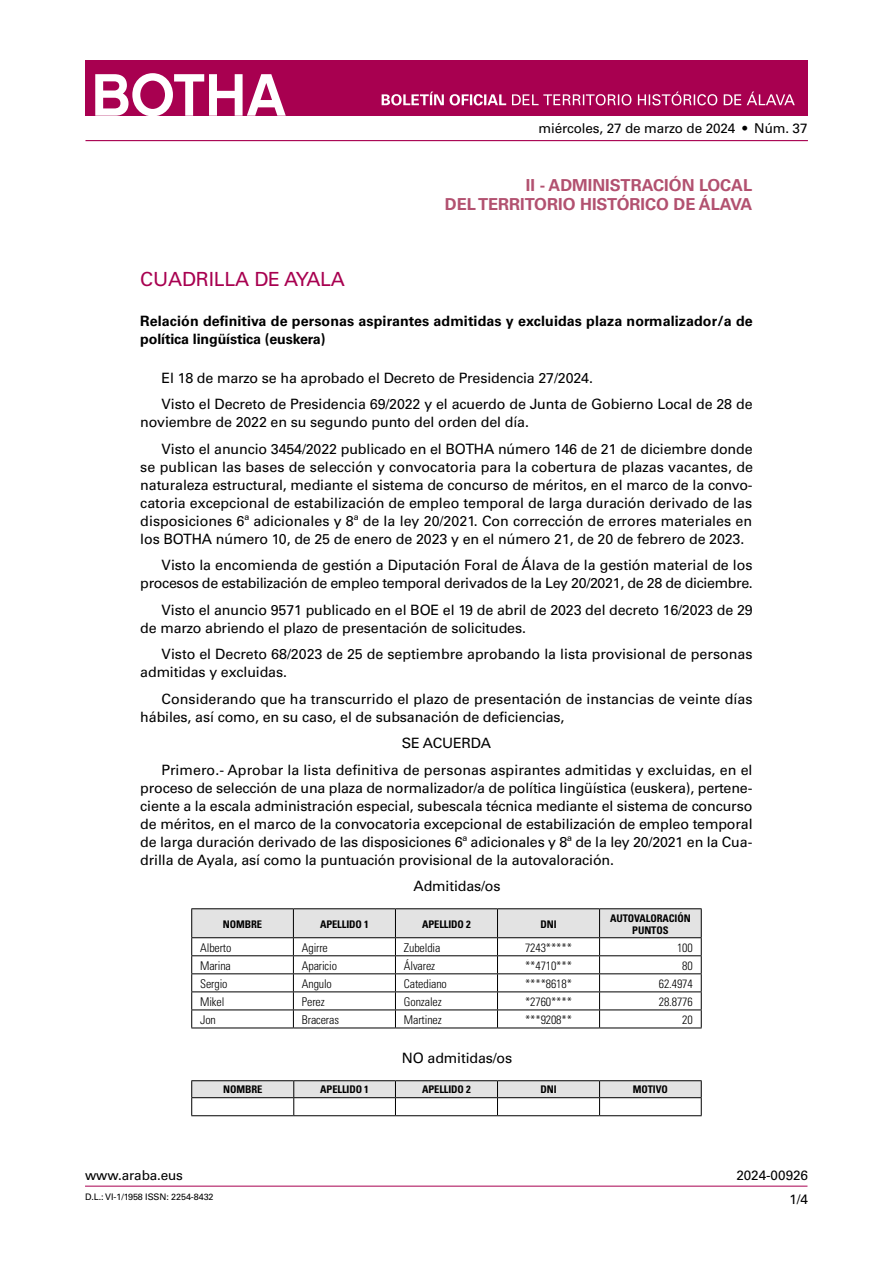
<style>
.page{position:relative;width:893px;height:1263px;background:#fff}
.page>*{position:absolute;margin:0;border:0;box-sizing:border-box;transform-origin:0 0}
._1_1_ANUNCIANTE_un_n{font:19.5px "Univers LT Std";letter-spacing:-.01em;color:#a80050}
._0_SECCION_II{font:700 16.5px/19.8px "Univers LT Std";color:#b25170;text-align:right}
._4_2_ROMAN_CENTRADO{font:14.25px/18px "Univers LT Std";letter-spacing:-.01em;color:#000}
._2_SUMARIO{font:700 14.25px/18px "Univers LT Std";letter-spacing:.005em;color:#000}
.t1{font:13.5px "Univers LT Std";letter-spacing:-.01em;color:#000}
.CUERPO_TABLA_8_IZDA{font:300 condensed 12px "Univers LT Std";letter-spacing:-.01em;color:#000}
.CUERPO_TABLA_8_DCHA{font:300 condensed 12px "Univers LT Std";letter-spacing:-.01em;color:#000}
.CABECERA_TABLA_7_CEN{font:700 condensed 10.5px "Univers LT Std";letter-spacing:-.01em;color:#000}
.t2{font:9px "Univers LT Std";letter-spacing:-.01em;color:#000}
</style>
<div class="page">
<hr style="left:85px;top:1186px;width:722px;height:1px;background:#a80050">
<div style="left:85px;top:60px;width:723px;height:55px;background:#a80050"></div>
<svg style="left:95px;top:73px;width:191px;height:43px"></svg>
<hr style="left:85px;top:140px;width:723px;height:1px;background:#a80050">
<svg style="left:382px;top:92px;width:413px;height:13px"></svg>
<hr style="left:191px;top:908px;width:102px;height:1px;background:#000">
<hr style="left:293px;top:908px;width:102px;height:1px;background:#000">
<hr style="left:395px;top:908px;width:102px;height:1px;background:#000">
<hr style="left:497px;top:908px;width:103px;height:1px;background:#000">
<hr style="left:600px;top:908px;width:102px;height:1px;background:#000">
<svg style="left:191px;top:909px;width:511px;height:118px"></svg>
<hr style="left:191px;top:1027px;width:102px;height:1px;background:#000">
<hr style="left:293px;top:1027px;width:102px;height:1px;background:#000">
<hr style="left:395px;top:1027px;width:102px;height:1px;background:#000">
<hr style="left:497px;top:1027px;width:103px;height:1px;background:#000">
<hr style="left:600px;top:1027px;width:102px;height:1px;background:#000">
<hr style="left:191px;top:1080px;width:103px;height:1px;background:#000">
<hr style="left:294px;top:1080px;width:101px;height:1px;background:#000">
<hr style="left:395px;top:1080px;width:102px;height:1px;background:#000">
<hr style="left:497px;top:1080px;width:103px;height:1px;background:#000">
<hr style="left:600px;top:1080px;width:102px;height:1px;background:#000">
<svg style="left:191px;top:1081px;width:511px;height:34px"></svg>
<hr style="left:191px;top:1115px;width:103px;height:1px;background:#000">
<hr style="left:294px;top:1115px;width:101px;height:1px;background:#000">
<hr style="left:395px;top:1115px;width:102px;height:1px;background:#000">
<hr style="left:497px;top:1115px;width:103px;height:1px;background:#000">
<hr style="left:600px;top:1115px;width:102px;height:1px;background:#000">
<p class="t1" style="left:538px;top:121px;width:271px">miércoles, 27 de marzo de 2024 • Núm. 37</p>
<p class="_0_SECCION_II" style="left:445px;top:175px;width:309px">II - ADMINISTRACIÓN LOCAL<br>DEL TERRITORIO HISTÓRICO DE ÁLAVA</p>
<p class="_1_1_ANUNCIANTE_un_n" style="left:140px;top:268px;width:206px">CUADRILLA DE AYALA</p>
<p class="_2_SUMARIO" style="left:140px;top:312px;width:614px">Relación definitiva de personas aspirantes admitidas y excluidas plaza normalizador/a de política lingüística (euskera)</p>
<p class="_4_2_ROMAN_CENTRADO" style="left:162px;top:369px;width:433px">El 18 de marzo se ha aprobado el Decreto de Presidencia 27/2024.</p>
<p class="_4_2_ROMAN_CENTRADO" style="left:140px;top:395px;width:614px;text-indent:21px">Visto el Decreto de Presidencia 69/2022 y el acuerdo de Junta de Gobierno Local de 28 de noviembre de 2022 en su segundo punto del orden del día.</p>
<p class="_4_2_ROMAN_CENTRADO" style="left:140px;top:440px;width:614px;text-align:justify;text-indent:21px">Visto el anuncio 3454/2022 publicado en el BOTHA número 146 de 21 de diciembre donde se publican las bases de selección y convocatoria para la cobertura de plazas vacantes, de naturaleza estructural, mediante el sistema de concurso de méritos, en el marco de la convo&shy;catoria excepcional de estabilización de empleo temporal de larga duración derivado de las disposiciones 6ª adicionales y 8ª de la ley 20/2021. Con corrección de errores materiales en los BOTHA número 10, de 25 de enero de 2023 y en el número 21, de 20 de febrero de 2023.</p>
<p class="_4_2_ROMAN_CENTRADO" style="left:140px;top:556px;width:614px;text-align:right">Visto la encomienda de gestión a Diputación Foral de Álava de la gestión material de los procesos de estabilización de empleo temporal derivados de la Ley 20/2021, de 28 de diciembre.</p>
<p class="_4_2_ROMAN_CENTRADO" style="left:140px;top:601px;width:614px;text-indent:21px">Visto el anuncio 9571 publicado en el BOE el 19 de abril de 2023 del decreto 16/2023 de 29 de marzo abriendo el plazo de presentación de solicitudes.</p>
<p class="_4_2_ROMAN_CENTRADO" style="left:140px;top:645px;width:614px;text-indent:21px">Visto el Decreto 68/2023 de 25 de septiembre aprobando la lista provisional de personas admitidas y excluidas.</p>
<p class="_4_2_ROMAN_CENTRADO" style="left:140px;top:690px;width:614px;text-indent:21px">Considerando que ha transcurrido el plazo de presentación de instancias de veinte días hábiles, así como, en su caso, el de subsanación de deficiencias,</p>
<p class="_4_2_ROMAN_CENTRADO" style="left:402px;top:734px;width:91px">SE ACUERDA</p>
<p class="_4_2_ROMAN_CENTRADO" style="left:140px;top:761px;width:614px;text-align:justify;text-indent:21px">Primero.- Aprobar la lista definitiva de personas aspirantes admitidas y excluidas, en el proceso de selección de una plaza de normalizador/a de política lingüística (euskera), pertene&shy;ciente a la escala administración especial, subescala técnica mediante el sistema de concurso de méritos, en el marco de la convocatoria excepcional de estabilización de empleo temporal de larga duración derivado de las disposiciones 6ª adicionales y 8ª de la ley 20/2021 en la Cua&shy;drilla de Ayala, así como la puntuación provisional de la autovaloración.</p>
<p class="_4_2_ROMAN_CENTRADO" style="left:414px;top:877px;width:89px">Admitidas/os</p>
<p class="CABECERA_TABLA_7_CEN" style="left:223px;top:917px;width:41px">NOMBRE</p>
<p class="CABECERA_TABLA_7_CEN" style="left:320px;top:917px;width:50px">APELLIDO 1</p>
<p class="CABECERA_TABLA_7_CEN" style="left:422px;top:917px;width:50px">APELLIDO 2</p>
<p class="CABECERA_TABLA_7_CEN" style="left:540px;top:917px;width:18px">DNI</p>
<p class="CABECERA_TABLA_7_CEN" style="left:610px;top:911px;width:82px">AUTOVALORACIÓN</p>
<p class="CABECERA_TABLA_7_CEN" style="left:632px;top:923px;width:38px">PUNTOS</p>
<p class="CUERPO_TABLA_8_IZDA" style="left:200px;top:940px;width:33px">Alberto</p>
<p class="CUERPO_TABLA_8_IZDA" style="left:302px;top:940px;width:28px">Agirre</p>
<p class="CUERPO_TABLA_8_IZDA" style="left:404px;top:940px;width:38px">Zubeldia</p>
<p class="CUERPO_TABLA_8_IZDA" style="left:525px;top:940px;width:48px">7243*****</p>
<p class="CUERPO_TABLA_8_DCHA" style="left:677px;top:940px;width:17px">100</p>
<p class="CUERPO_TABLA_8_IZDA" style="left:200px;top:958px;width:32px">Marina</p>
<p class="CUERPO_TABLA_8_IZDA" style="left:302px;top:958px;width:37px">Aparicio</p>
<p class="CUERPO_TABLA_8_IZDA" style="left:404px;top:958px;width:33px">Álvarez</p>
<p class="CUERPO_TABLA_8_IZDA" style="left:525px;top:958px;width:48px">**4710***</p>
<p class="CUERPO_TABLA_8_DCHA" style="left:682px;top:958px;width:12px">80</p>
<p class="CUERPO_TABLA_8_IZDA" style="left:200px;top:976px;width:29px">Sergio</p>
<p class="CUERPO_TABLA_8_IZDA" style="left:302px;top:976px;width:32px">Angulo</p>
<p class="CUERPO_TABLA_8_IZDA" style="left:404px;top:976px;width:45px">Catediano</p>
<p class="CUERPO_TABLA_8_IZDA" style="left:525px;top:976px;width:48px">****8618*</p>
<p class="CUERPO_TABLA_8_DCHA" style="left:659px;top:976px;width:35px">62.4974</p>
<p class="CUERPO_TABLA_8_IZDA" style="left:200px;top:994px;width:26px">Mikel</p>
<p class="CUERPO_TABLA_8_IZDA" style="left:302px;top:994px;width:24px">Perez</p>
<p class="CUERPO_TABLA_8_IZDA" style="left:404px;top:994px;width:39px">Gonzalez</p>
<p class="CUERPO_TABLA_8_IZDA" style="left:525px;top:994px;width:48px">*2760****</p>
<p class="CUERPO_TABLA_8_DCHA" style="left:659px;top:994px;width:35px">28.8776</p>
<p class="CUERPO_TABLA_8_IZDA" style="left:200px;top:1012px;width:17px">Jon</p>
<p class="CUERPO_TABLA_8_IZDA" style="left:302px;top:1012px;width:39px">Braceras</p>
<p class="CUERPO_TABLA_8_IZDA" style="left:404px;top:1012px;width:39px">Martinez</p>
<p class="CUERPO_TABLA_8_IZDA" style="left:525px;top:1012px;width:48px">***9208**</p>
<p class="CUERPO_TABLA_8_DCHA" style="left:682px;top:1012px;width:12px">20</p>
<p class="_4_2_ROMAN_CENTRADO" style="left:402px;top:1049px;width:112px">NO admitidas/os</p>
<p class="CABECERA_TABLA_7_CEN" style="left:223px;top:1083px;width:41px">NOMBRE</p>
<p class="CABECERA_TABLA_7_CEN" style="left:320px;top:1083px;width:50px">APELLIDO 1</p>
<p class="CABECERA_TABLA_7_CEN" style="left:422px;top:1083px;width:50px">APELLIDO 2</p>
<p class="CABECERA_TABLA_7_CEN" style="left:540px;top:1083px;width:18px">DNI</p>
<p class="CABECERA_TABLA_7_CEN" style="left:633px;top:1083px;width:37px">MOTIVO</p>
<p class="t1" style="left:85px;top:1167px;width:99px">www.araba.eus</p>
<p class="t2" style="left:85px;top:1192px;width:130px">D.L.: VI-1/1958 ISSN: 2254-8432</p>
<p class="t1" style="left:736px;top:1167px;width:73px">2024-00926</p>
<p class="t1" style="left:789px;top:1191px;width:20px">1/4</p>
</div>
